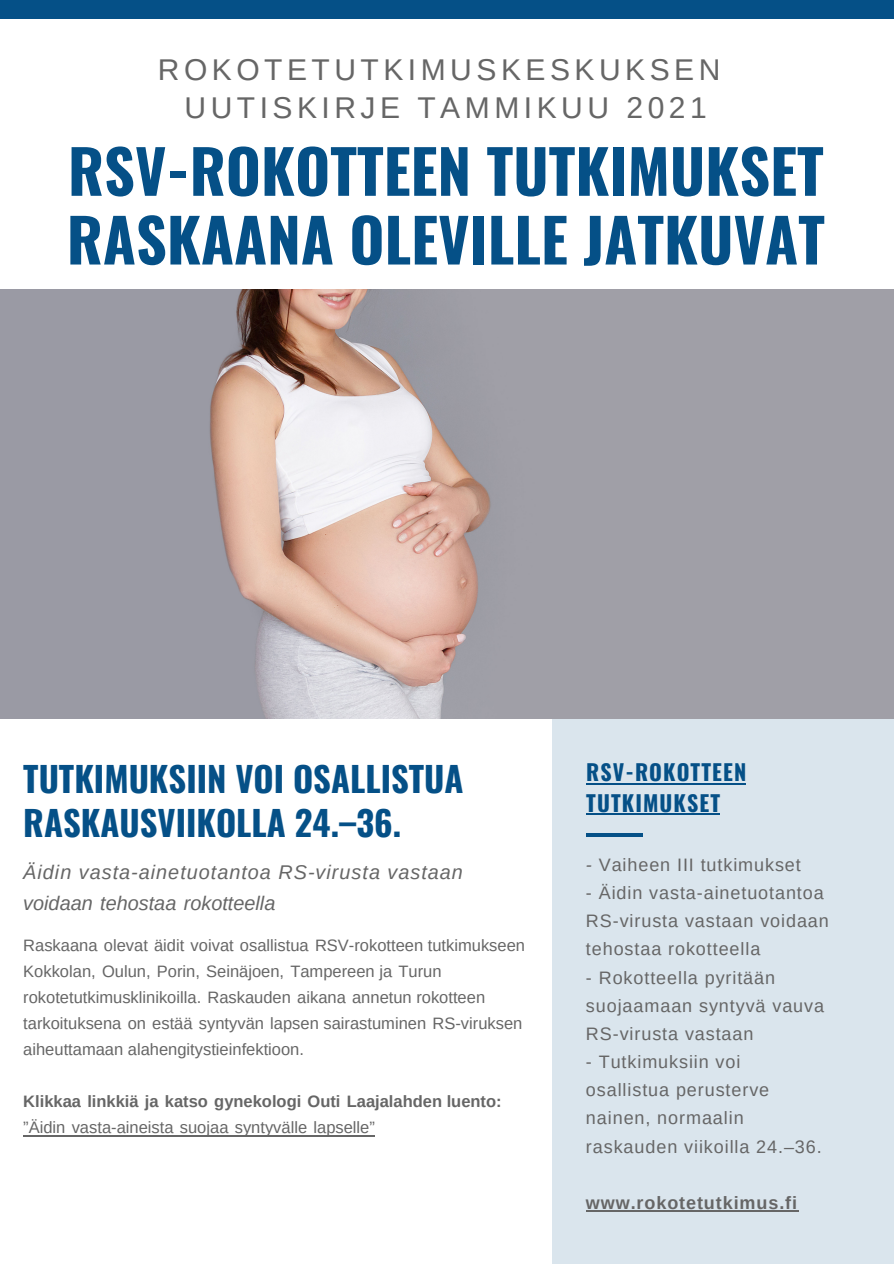
<style>
.page{position:relative;width:894px;height:1264px;background:#fff}
.page>*{position:absolute;margin:0;border:0;box-sizing:border-box;transform-origin:0 0}
.t1{font:700 60px/68.7px "Oswald";color:#055087}
.t2{font:700 34.5px/44px "Oswald";color:#055087}
.t3{font:30px "Arimo";letter-spacing:.15em;color:#666}
.t4{font:700 21.9px/30.5px "Oswald";letter-spacing:.05em;color:#055087}
.t5{font:italic 19.8px/31px "Arimo";letter-spacing:.05em;color:#666}
.t6{font:18px/28.2px "Arimo";letter-spacing:.05em;color:#666}
.t7{font:700 18px "Arimo";letter-spacing:.05em;color:#666}
.t8{font:16.5px/26px "Arimo";color:#666}
.t9{font:700 16.5px/26px "Arimo";color:#666}
.s1{font-weight:400}
.s2{font-style:italic}
</style>
<div class="page">
<div style="left:0;top:0;width:893px;height:19px;background:#055087"></div>
<div style="left:552px;top:718px;width:341px;height:545px;background:#dae5ed"></div>
<img style="left:0;top:289px;width:893px;height:429px">
<hr style="left:585px;top:1209px;width:213px;height:2px;background:#666">
<hr style="left:585px;top:833px;width:57px;height:4px;background:#055087">
<hr style="left:24px;top:1135px;width:351px;height:1px;background:#666">
<hr style="left:586px;top:783px;width:159px;height:1px;background:#055087">
<hr style="left:586px;top:813px;width:133px;height:2px;background:#055087">
<p class="t3" style="left:158px;top:53px;width:564px">ROKOTETUTKIMUSKESKUKSEN</p>
<p class="t3" style="left:184px;top:91px;width:523px">UUTISKIRJE TAMMIKUU 2021</p>
<p class="t1" style="left:67px;top:134px;width:759px">RSV-ROKOTTEEN TUTKIMUKSET<br>RASKAANA OLEVILLE JATKUVAT</p>
<p class="t2" style="left:23px;top:755px;width:441px">TUTKIMUKSIIN VOI OSALLISTUA<br>RASKAUSVIIKOLLA 24.–36.</p>
<p class="t5" style="left:23px;top:856px;width:441px">Äidin vasta-ainetuotantoa RS-virusta vastaan voidaan tehostaa rokotteella</p>
<p class="t8" style="left:23px;top:932px;width:503px">Raskaana olevat äidit voivat osallistua RSV-rokotteen tutkimukseen Kokkolan, Oulun, Porin, Seinäjoen, Tampereen ja Turun rokotetutkimusklinikoilla. Raskauden aikana annetun rokotteen tarkoituksena on estää syntyvän lapsen sairastuminen RS-viruksen aiheuttamaan alahengitystieinfektioon.</p>
<p class="t9" style="left:23px;top:1087px;width:480px">Klikkaa linkkiä ja katso gynekologi Outi Laajalahden luento: <span class="s1">”Äidin vasta-aineista suojaa syntyvälle lapselle”</span></p>
<p class="t4" style="left:586px;top:756px;width:161px">RSV-ROKOTTEEN<br>TUTKIMUKSET</p>
<p class="t6" style="left:585px;top:850px;width:216px"><span class="s2">-</span> Vaiheen III tutkimukset</p>
<p class="t6" style="left:585px;top:878px;width:244px">- Äidin vasta-ainetuotantoa<br>RS-virusta vastaan voidaan tehostaa rokotteella</p>
<p class="t6" style="left:585px;top:963px;width:239px">- Rokotteella pyritään suojaamaan syntyvä vauva<br>RS-virusta vastaan</p>
<p class="t6" style="left:585px;top:1047px;width:237px">- Tutkimuksiin voi osallistua perusterve nainen, normaalin raskauden viikoilla 24.–36.</p>
<p class="t7" style="left:585px;top:1192px;width:212px">www.rokotetutkimus.fi</p>
</div>
